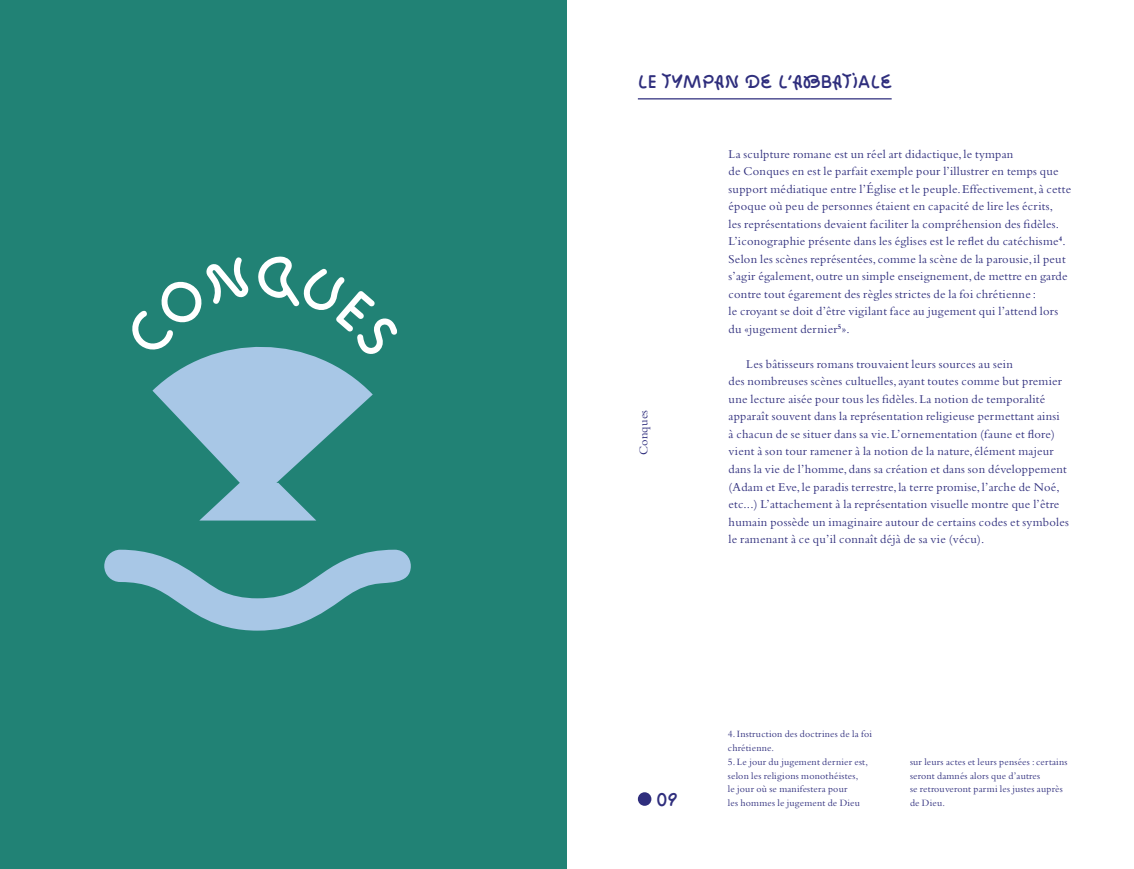
<style>
.page{position:relative;width:1134px;height:869px;background:#fff}
.page>*{position:absolute;margin:0;border:0;box-sizing:border-box;transform-origin:0 0}
.st{font:18.75px "ZIGZAG Rounded";color:#2f2e7d}
.folio{font:18.75px "ZIGZAG Rounded";color:#2f2e7d}
.texte_labeur{font:12.5px/17.5px "Bembo";letter-spacing:.02em;color:#2f2e7d}
.note{font:10px/13.8px "Bembo";letter-spacing:.02em;color:#2f2e7d}
</style>
<div class="page">
<div style="left:0;top:0;width:567px;height:868px;background:#218275"></div>
<svg style="left:104px;top:549px;width:307px;height:81px"></svg>
<div style="left:638px;top:791px;width:13px;height:14px;background:#2f2e7d;border-radius:50%"></div>
<hr style="left:638px;top:98px;width:254px;height:1px;background:#2f2e7d">
<svg style="left:152px;top:346px;width:221px;height:174px"></svg>
<p class="st" style="left:638px;top:70px;width:256px">LE TYM PAN DE L’ABBATIALE</p>
<p class="texte_labeur" style="left:634px;top:455px;width:47px;rotate:-90deg">Conques</p>
<p class="texte_labeur" style="left:729px;top:145px;width:344px">La sculpture romane est un réel art didactique, le tympan<br>de Conques en est le parfait exemple pour l’illustrer en temps que support médiatique entre l’Église et le peuple. Effectivement, à cette époque où peu de personnes étaient en capacité de lire les écrits,<br>les représentations devaient faciliter la compréhension des fidèles.</p>
<p class="texte_labeur" style="left:729px;top:232px;width:340px">L’iconographie présente dans les églises est le reflet du catéchisme<sup>4</sup>.<br>Selon les scènes représentées, comme la scène de la parousie, il peut s’agir également, outre un simple enseignement, de mettre en garde contre tout égarement des règles strictes de la foi chrétienne :<br>le croyant se doit d’être vigilant face au jugement qui l’attend lors du «jugement dernier<sup>5</sup>».</p>
<p class="texte_labeur" style="left:729px;top:355px;width:342px;text-indent:18px">Les bâtisseurs romans trouvaient leurs sources au sein<br>des nombreuses scènes cultuelles, ayant toutes comme but premier une lecture aisée pour tous les fidèles. La notion de temporalité apparaît souvent dans la représentation religieuse permettant ainsi<br>à chacun de se situer dans sa vie. L’ornementation (faune et flore) vient à son tour ramener à la notion de la nature, élément majeur dans la vie de l’homme, dans sa création et dans son développement (Adam et Eve, le paradis terrestre, la terre promise, l’arche de Noé, etc...) L’attachement à la représentation visuelle montre que l’être humain possède un imaginaire autour de certains codes et symboles le ramenant à ce qu’il connaît déjà de sa vie (vécu).</p>
<p class="folio" style="left:657px;top:788px;width:23px">09</p>
<p class="note" style="left:728px;top:726px;width:146px">4. Instruction des doctrines de la foi chrétienne.</p>
<p class="note" style="left:728px;top:754px;width:142px">5. Le jour du jugement dernier est,</p>
<p class="note" style="left:728px;top:768px;width:134px">selon les religions monothéistes, le jour où se manifestera pour les hommes le jugement de Dieu</p>
<p class="note" style="left:910px;top:754px;width:159px">sur leurs actes et leurs pensées : certains seront damnés alors que d’autres<br>se retrouveront parmi les justes auprès de Dieu.</p>
</div>
